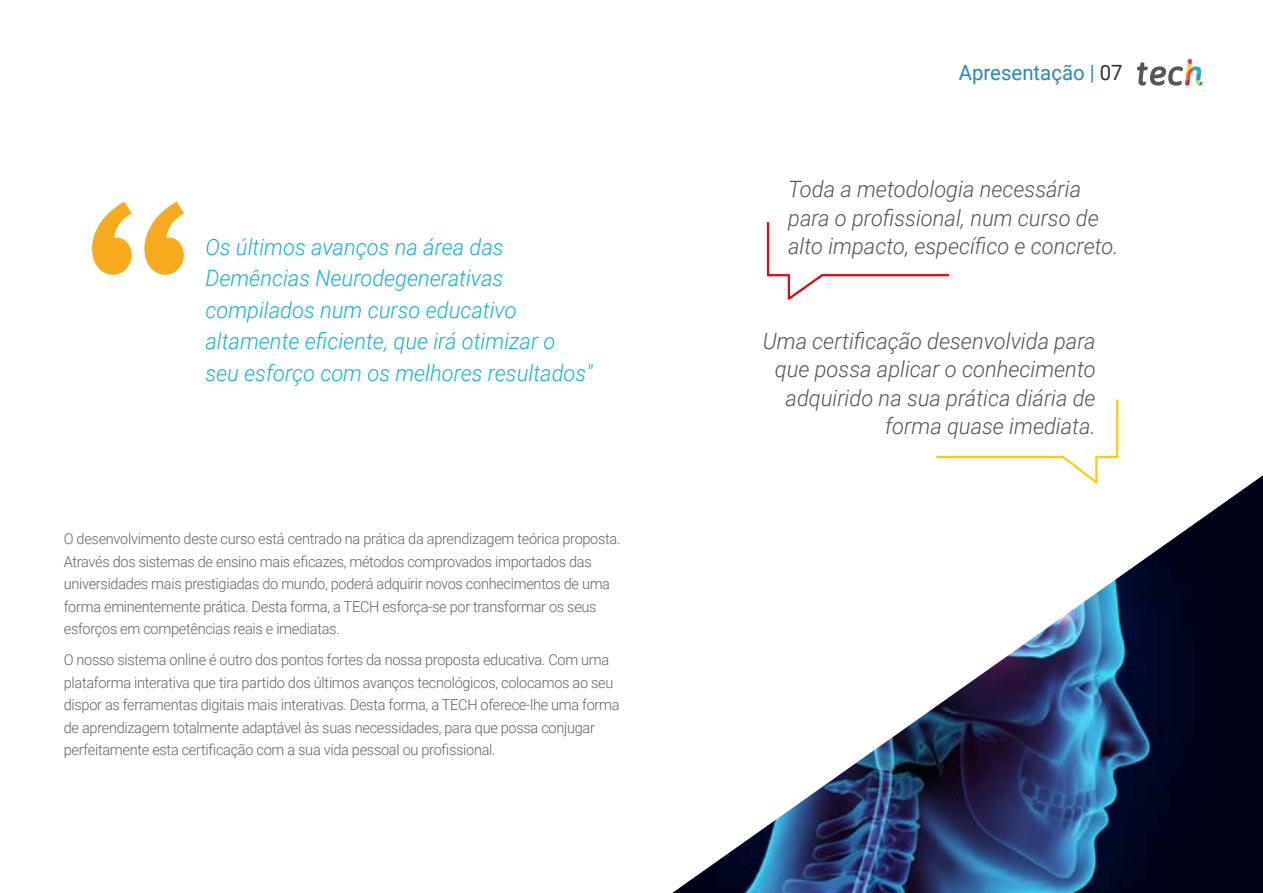
<style>
.page{position:relative;width:1263px;height:893px;background:#fff}
.page>*{position:absolute;margin:0;border:0;box-sizing:border-box;transform-origin:0 0}
.t1{font:italic 300 22.5px/28.5px "Roboto";color:#52555b;text-align:right}
.t2{font:italic 300 22.5px/31.5px "Roboto";color:#0fb6cf}
.t3{font:21px "Roboto";color:#2488c9}
.t4{font:300 15px/22.5px "Roboto";letter-spacing:-.02em;color:#61646a}
.s1{color:#312e20}
</style>
<div class="page">
<svg style="left:92px;top:202px;width:92px;height:73px"></svg>
<svg style="left:936px;top:399px;width:183px;height:76px"></svg>
<svg style="left:766px;top:222px;width:183px;height:78px"></svg>
<img style="left:672px;top:475px;width:591px;height:418px">
<svg style="left:1137px;top:59px;width:65px;height:27px"></svg>
<h1 class="t2" style="left:205px;top:230px;width:389px">Os últimos avanços na área das Demências Neurodegenerativas compilados num curso educativo altamente eficiente, que irá otimizar o seu esforço com os melhores resultados"</h1>
<p class="t4" style="left:64px;top:527px;width:558px">O desenvolvimento deste curso está centrado na prática da aprendizagem teórica proposta.<br>Através dos sistemas de ensino mais eficazes, métodos comprovados importados das universidades mais prestigiadas do mundo, poderá adquirir novos conhecimentos de uma forma eminentemente prática. Desta forma, a TECH esforça-se por transformar os seus esforços em competências reais e imediatas.</p>
<p class="t4" style="left:64px;top:648px;width:557px">O nosso sistema online é outro dos pontos fortes da nossa proposta educativa. Com uma plataforma interativa que tira partido dos últimos avanços tecnológicos, colocamos ao seu dispor as ferramentas digitais mais interativas. Desta forma, a TECH oferece-lhe uma forma de aprendizagem totalmente adaptável às suas necessidades, para que possa conjugar perfeitamente esta certificação com a sua vida pessoal ou profissional.</p>
<h2 class="t3" style="left:959px;top:57px;width:165px">Apresentação | <span class="s1">07</span></h2>
<h1 class="t1" style="left:788px;top:174px;width:332px;text-align:left">Toda a metodologia necessária para o profissional, num curso de alto impacto, específico e concreto.</h1>
<h1 class="t1" style="left:763px;top:326px;width:334px">Uma certificação desenvolvida para que possa aplicar o conhecimento adquirido na sua prática diária de forma quase imediata.</h1>
</div>
